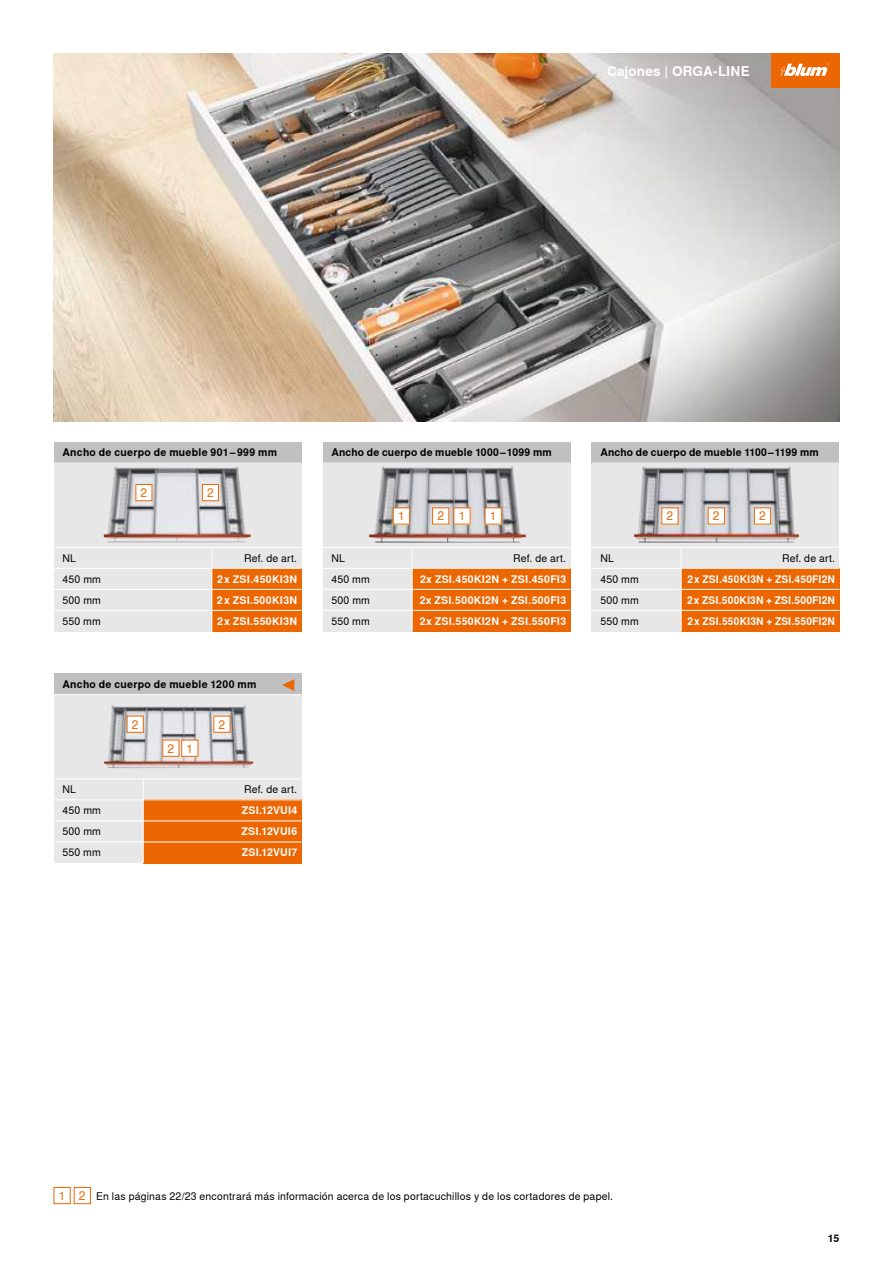
<style>
.page{position:relative;width:893px;height:1263px;background:#fff}
.page>*{position:absolute;margin:0;border:0;box-sizing:border-box;transform-origin:0 0}
.t1{font:700 13.5px "Nimbus Sans Global";letter-spacing:.015em;color:#fff}
.t2{font:12px "Nimbus Sans Global";color:#ec6602}
.t3{font:700 10.5px "Nimbus Sans Global";letter-spacing:.02em;color:#fff}
.t4{font:10.5px "Nimbus Sans Global";letter-spacing:.02em;color:#000}
.t5{font:700 10.5px "Nimbus Sans Global";letter-spacing:.02em;color:#000}
</style>
<div class="page">
<img style="left:54px;top:54px;width:785px;height:367px">
<div style="left:771px;top:54px;width:68px;height:34px;background:#ec6602"></div>
<svg style="left:780px;top:63px;width:49px;height:13px"></svg>
<div style="left:54px;top:463px;width:247px;height:168px;background:#e7e7e7"></div>
<div style="left:591px;top:463px;width:248px;height:168px;background:#e7e7e7"></div>
<div style="left:323px;top:463px;width:247px;height:168px;background:#e7e7e7"></div>
<div style="left:54px;top:695px;width:247px;height:168px;background:#e7e7e7"></div>
<img style="left:104px;top:705px;width:149px;height:63px">
<img style="left:104px;top:467px;width:147px;height:76px">
<img style="left:634px;top:467px;width:165px;height:76px">
<img style="left:369px;top:467px;width:157px;height:76px">
<div style="left:54px;top:674px;width:247px;height:21px;background:#c0c0c1"></div>
<div style="left:591px;top:442px;width:248px;height:21px;background:#c0c0c1"></div>
<div style="left:323px;top:442px;width:247px;height:21px;background:#c0c0c1"></div>
<div style="left:54px;top:442px;width:247px;height:21px;background:#c0c0c1"></div>
<div style="left:212px;top:589px;width:89px;height:21px;background:#ec6602"></div>
<div style="left:143px;top:821px;width:158px;height:21px;background:#ec6602"></div>
<div style="left:212px;top:568px;width:89px;height:21px;background:#ec6602"></div>
<div style="left:143px;top:800px;width:158px;height:21px;background:#ec6602"></div>
<div style="left:212px;top:610px;width:89px;height:21px;background:#ec6602"></div>
<div style="left:143px;top:842px;width:158px;height:21px;background:#ec6602"></div>
<div style="left:163px;top:740px;width:16px;height:16px;background:#fff"></div>
<div style="left:162px;top:740px;width:17px;height:17px;border:1px solid #ec6602"></div>
<div style="left:136px;top:484px;width:16px;height:17px;background:#fff"></div>
<div style="left:202px;top:484px;width:16px;height:17px;background:#fff"></div>
<div style="left:202px;top:484px;width:17px;height:17px;border:1px solid #ec6602"></div>
<div style="left:214px;top:716px;width:16px;height:16px;background:#fff"></div>
<div style="left:127px;top:716px;width:16px;height:16px;background:#fff"></div>
<div style="left:127px;top:716px;width:17px;height:17px;border:1px solid #ec6602"></div>
<div style="left:182px;top:740px;width:16px;height:16px;background:#fff"></div>
<div style="left:181px;top:740px;width:17px;height:17px;border:1px solid #ec6602"></div>
<div style="left:754px;top:508px;width:17px;height:16px;background:#fff"></div>
<div style="left:754px;top:507px;width:17px;height:17px;border:1px solid #ec6602"></div>
<div style="left:662px;top:508px;width:16px;height:16px;background:#fff"></div>
<div style="left:708px;top:508px;width:16px;height:16px;background:#fff"></div>
<div style="left:681px;top:589px;width:158px;height:21px;background:#ec6602"></div>
<div style="left:412px;top:589px;width:158px;height:21px;background:#ec6602"></div>
<div style="left:681px;top:568px;width:158px;height:21px;background:#ec6602"></div>
<div style="left:412px;top:568px;width:158px;height:21px;background:#ec6602"></div>
<div style="left:681px;top:610px;width:158px;height:21px;background:#ec6602"></div>
<div style="left:412px;top:610px;width:158px;height:21px;background:#ec6602"></div>
<div style="left:433px;top:508px;width:16px;height:16px;background:#fff"></div>
<div style="left:454px;top:508px;width:16px;height:16px;background:#fff"></div>
<div style="left:393px;top:508px;width:17px;height:16px;background:#fff"></div>
<div style="left:393px;top:507px;width:17px;height:17px;border:1px solid #ec6602"></div>
<div style="left:485px;top:508px;width:16px;height:16px;background:#fff"></div>
<div style="left:485px;top:507px;width:17px;height:17px;border:1px solid #ec6602"></div>
<div style="left:54px;top:1187px;width:17px;height:17px;border:1px solid #ec6602"></div>
<div style="left:74px;top:1187px;width:17px;height:17px;border:1px solid #ec6602"></div>
<hr style="left:54px;top:568px;width:247px;height:1px;background:#fff">
<hr style="left:591px;top:568px;width:248px;height:1px;background:#fff">
<hr style="left:323px;top:568px;width:247px;height:1px;background:#fff">
<hr style="left:54px;top:799px;width:247px;height:1px;background:#fff">
<hr style="left:54px;top:547px;width:247px;height:1px;background:#fff">
<hr style="left:591px;top:547px;width:248px;height:1px;background:#fff">
<hr style="left:323px;top:547px;width:247px;height:1px;background:#fff">
<hr style="left:54px;top:778px;width:247px;height:1px;background:#fff">
<hr style="left:54px;top:589px;width:247px;height:1px;background:#fff">
<hr style="left:591px;top:589px;width:248px;height:1px;background:#fff">
<hr style="left:323px;top:589px;width:247px;height:1px;background:#fff">
<hr style="left:54px;top:820px;width:247px;height:1px;background:#fff">
<hr style="left:54px;top:610px;width:247px;height:1px;background:#fff">
<hr style="left:591px;top:610px;width:248px;height:1px;background:#fff">
<hr style="left:323px;top:610px;width:247px;height:1px;background:#fff">
<hr style="left:54px;top:842px;width:247px;height:1px;background:#fff">
<hr style="left:54px;top:463px;width:247px;height:1px;background:#fff">
<hr style="left:591px;top:463px;width:248px;height:1px;background:#fff">
<hr style="left:323px;top:463px;width:247px;height:1px;background:#fff">
<hr style="left:54px;top:694px;width:247px;height:1px;background:#fff">
<hr style="left:211px;top:547px;width:1px;height:84px;background:#fff">
<hr style="left:143px;top:779px;width:1px;height:84px;background:#fff">
<hr style="left:412px;top:547px;width:1px;height:84px;background:#fff">
<hr style="left:681px;top:547px;width:1px;height:84px;background:#fff">
<p class="t1" style="left:607px;top:63px;width:144px">Cajones | ORGA-LINE</p>
<p class="t5" style="left:63px;top:446px;width:216px">Ancho de cuerpo de mueble 901 – 999 mm</p>
<p class="t5" style="left:331px;top:446px;width:222px">Ancho de cuerpo de mueble 1000 – 1099 mm</p>
<p class="t5" style="left:600px;top:446px;width:220px">Ancho de cuerpo de mueble 1100 – 1199 mm</p>
<p class="t2" style="left:141px;top:486px;width:8px">2</p>
<p class="t2" style="left:207px;top:486px;width:8px">2</p>
<p class="t2" style="left:398px;top:509px;width:8px">1</p>
<p class="t2" style="left:437px;top:509px;width:29px">2 1</p>
<p class="t2" style="left:490px;top:509px;width:8px">1</p>
<p class="t2" style="left:667px;top:509px;width:8px">2</p>
<p class="t2" style="left:713px;top:509px;width:8px">2</p>
<p class="t2" style="left:759px;top:509px;width:8px">2</p>
<p class="t4" style="left:244px;top:552px;width:55px">Ref. de art.</p>
<p class="t4" style="left:513px;top:552px;width:55px">Ref. de art.</p>
<p class="t4" style="left:782px;top:552px;width:55px">Ref. de art.</p>
<p class="t4" style="left:63px;top:552px;width:15px">NL</p>
<p class="t4" style="left:331px;top:552px;width:15px">NL</p>
<p class="t4" style="left:600px;top:552px;width:15px">NL</p>
<p class="t3" style="left:420px;top:573px;width:148px">2x ZSI.450KI2N + ZSI.450FI3</p>
<p class="t3" style="left:688px;top:573px;width:149px">2 x ZSI.450KI3N + ZSI.450FI2N</p>
<p class="t3" style="left:420px;top:615px;width:148px">2x ZSI.550KI2N + ZSI.550FI3</p>
<p class="t3" style="left:687px;top:615px;width:149px">2 x ZSI.550KI3N + ZSI.550FI2N</p>
<p class="t3" style="left:217px;top:573px;width:82px">2 x ZSI.450KI3N</p>
<p class="t4" style="left:63px;top:573px;width:40px">450 mm</p>
<p class="t4" style="left:331px;top:573px;width:40px">450 mm</p>
<p class="t4" style="left:600px;top:573px;width:40px">450 mm</p>
<p class="t3" style="left:420px;top:594px;width:148px">2x ZSI.500KI2N + ZSI.500FI3</p>
<p class="t3" style="left:687px;top:594px;width:150px">2 x ZSI.500KI3N + ZSI.500FI2N</p>
<p class="t3" style="left:217px;top:594px;width:82px">2 x ZSI.500KI3N</p>
<p class="t4" style="left:63px;top:594px;width:40px">500 mm</p>
<p class="t4" style="left:331px;top:594px;width:40px">500 mm</p>
<p class="t4" style="left:600px;top:594px;width:40px">500 mm</p>
<p class="t3" style="left:217px;top:615px;width:82px">2 x ZSI.550KI3N</p>
<p class="t4" style="left:63px;top:615px;width:40px">550 mm</p>
<p class="t4" style="left:331px;top:615px;width:40px">550 mm</p>
<p class="t4" style="left:600px;top:615px;width:40px">550 mm</p>
<p class="t5" style="left:63px;top:678px;width:195px">Ancho de cuerpo de mueble 1200 mm</p>
<p class="t2" style="left:132px;top:717px;width:8px">2</p>
<p class="t2" style="left:219px;top:717px;width:8px">2</p>
<p class="t2" style="left:187px;top:741px;width:8px">1</p>
<p class="t2" style="left:168px;top:741px;width:8px">2</p>
<p class="t4" style="left:63px;top:783px;width:15px">NL</p>
<p class="t4" style="left:244px;top:783px;width:55px">Ref. de art.</p>
<p class="t4" style="left:63px;top:804px;width:40px">450 mm</p>
<p class="t3" style="left:242px;top:804px;width:57px">ZSI.12VUI4</p>
<p class="t4" style="left:63px;top:825px;width:40px">500 mm</p>
<p class="t3" style="left:242px;top:825px;width:57px">ZSI.12VUI6</p>
<p class="t4" style="left:63px;top:846px;width:40px">550 mm</p>
<p class="t3" style="left:242px;top:846px;width:57px">ZSI.12VUI7</p>
<p class="t2" style="left:59px;top:1189px;width:28px">1 2</p>
<p class="t4" style="left:96px;top:1190px;width:518px">En las páginas 22/23 encontrará más información acerca de los portacuchillos y de los cortadores de papel.</p>
<p class="t5" style="left:828px;top:1232px;width:13px">15</p>
</div>
